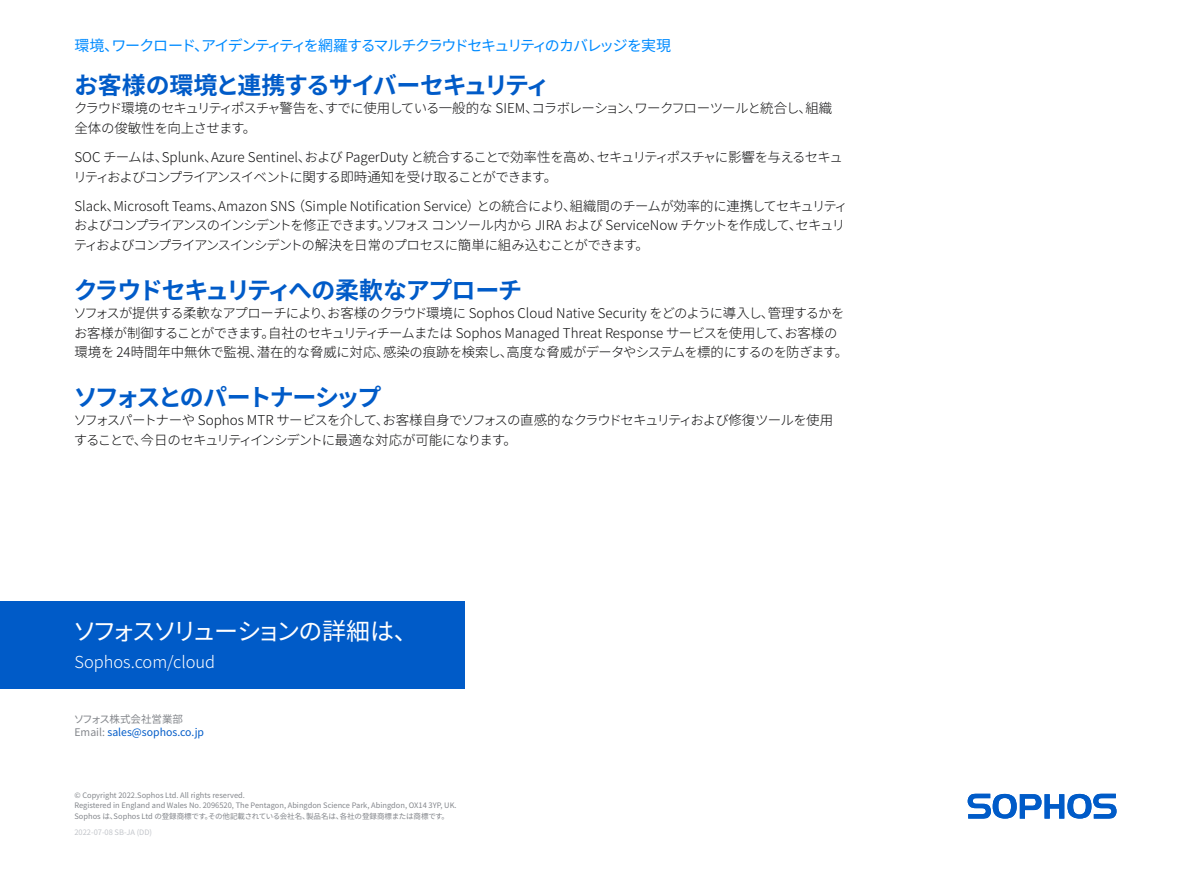
<style>
.page{position:relative;width:1191px;height:893px;background:#fff}
.page>*{position:absolute;margin:0;border:0;box-sizing:border-box;transform-origin:0 0}
.Subheading_1{font:700 24px "Noto Sans CJ Kjp";letter-spacing:-.06em;color:#005bc8}
.CTA_Heading{font:24px "Noto Sans CJ Kjp";letter-spacing:-.14em;color:#fff}
.Subheading_1-2{font:700 24px "Noto Sans CJ Kjp";letter-spacing:-.095em;color:#005bc8}
.CTA_Copy{font:300 16.5px "Noto Sans CJ Kjp";color:#fff}
.t1{font:15px "Noto Sans CJ Kjp";letter-spacing:-.095em;color:#008bff}
.Body_Copy{font:300 13.5px/19.5px "Noto Sans CJ Kjp";letter-spacing:-.04em;color:#0d0d0e}
.Body_Copy-2{font:300 13.5px/19.5px "Noto Sans CJ Kjp";letter-spacing:-.015em;color:#0d0d0e}
.Body_Copy-3{font:300 13.5px/19.5px "Noto Sans CJ Kjp";letter-spacing:-.065em;color:#0d0d0e}
.Body_Copy-4{font:300 13.5px/19.5px "Noto Sans CJ Kjp";letter-spacing:-.06em;color:#0d0d0e}
.Sales_Address{font:10.5px "Noto Sans CJ Kjp";color:#005bc8}
.Sales_Address-2{font:10.5px "Noto Sans CJ Kjp";color:#83868b}
.Copyright{font:7.5px "Noto Sans CJ Kjp";color:#83868b}
.Job_No__and_Version{font:7.5px "Noto Sans CJ Kjp";color:#c2c5ca}
.s1{color:#83868b}
</style>
<div class="page">
<div style="left:0;top:601px;width:465px;height:88px;background:#005bc8"></div>
<svg style="left:967px;top:794px;width:149px;height:25px"></svg>
<p class="t1" style="left:74px;top:37px;width:598px">環境、ワークロード、アイデンティティを網羅するマルチクラウドセキュリティのカバレッジを実現</p>
<p class="Subheading_1" style="left:74px;top:72px;width:477px">お客様の環境と連携するサイバーセキュリティ</p>
<p class="Body_Copy-4" style="left:74px;top:99px;width:760px">クラウド環境のセキュリティポスチャ警告を、すでに使用している一般的な SIEM、コラボレーション、ワークフローツールと統合し、組織全体の俊敏性を向上させます。</p>
<p class="Body_Copy" style="left:73px;top:148px;width:771px">SOC チームは、Splunk、Azure Sentinel、および PagerDuty と統合することで効率性を高め、セキュリティポスチャに影響を与えるセキュリティおよびコンプライアンスイベントに関する即時通知を受け取ることができます。</p>
<p class="Body_Copy" style="left:74px;top:197px;width:775px">Slack、Microsoft Teams、Amazon SNS （Simple Notification Service）との統合により、組織間のチームが効率的に連携してセキュリティおよびコンプライアンスのインシデントを修正できます。ソフォス コンソール内から JIRA および ServiceNow チケットを作成して、セキュリティおよびコンプライアンスインシデントの解決を日常のプロセスに簡単に組み込むことができます。</p>
<p class="Subheading_1" style="left:74px;top:276px;width:450px">クラウドセキュリティへの柔軟なアプローチ</p>
<p class="Body_Copy-2" style="left:74px;top:304px;width:776px">ソフォスが提供する柔軟なアプローチにより、お客様のクラウド環境に Sophos Cloud Native Security をどのように導入し、管理するかをお客様が制御することができます。自社のセキュリティチームまたは Sophos Managed Threat Response サービスを使用して、お客様の環境を 24時間年中無休で監視、潜在的な脅威に対応、感染の痕跡を検索し、高度な脅威がデータやシステムを標的にするのを防ぎます。</p>
<p class="Subheading_1-2" style="left:74px;top:384px;width:309px">ソフォスとのパートナーシップ</p>
<p class="Body_Copy-3" style="left:74px;top:411px;width:761px">ソフォスパートナーや Sophos MTR サービスを介して、お客様自身でソフォスの直感的なクラウドセキュリティおよび修復ツールを使用することで、今日のセキュリティインシデントに最適な対応が可能になります。</p>
<p class="CTA_Heading" style="left:73px;top:618px;width:346px">ソフォスソリューションの詳細は、</p>
<p class="CTA_Copy" style="left:74px;top:653px;width:142px">Sophos.com/cloud</p>
<p class="Sales_Address-2" style="left:74px;top:713px;width:111px">ソフォス株式会社営業部</p>
<p class="Sales_Address" style="left:74px;top:726px;width:131px"><span class="s1">Email:</span> sales@sophos.co.jp</p>
<p class="Copyright" style="left:74px;top:791px;width:172px">© Copyright 2022.Sophos Ltd. All rights reserved.</p>
<p class="Copyright" style="left:74px;top:801px;width:384px">Registered in England and Wales No. 2096520, The Pentagon, Abingdon Science Park, Abingdon, OX14 3YP, UK.</p>
<p class="Copyright" style="left:74px;top:812px;width:376px">Sophos は、Sophos Ltd の登録商標です。その他記載されている会社名、製品名は、各社の登録商標または商標です。</p>
<p class="Job_No__and_Version" style="left:74px;top:828px;width:79px">2022-07-08 SB-JA (DD)</p>
</div>
